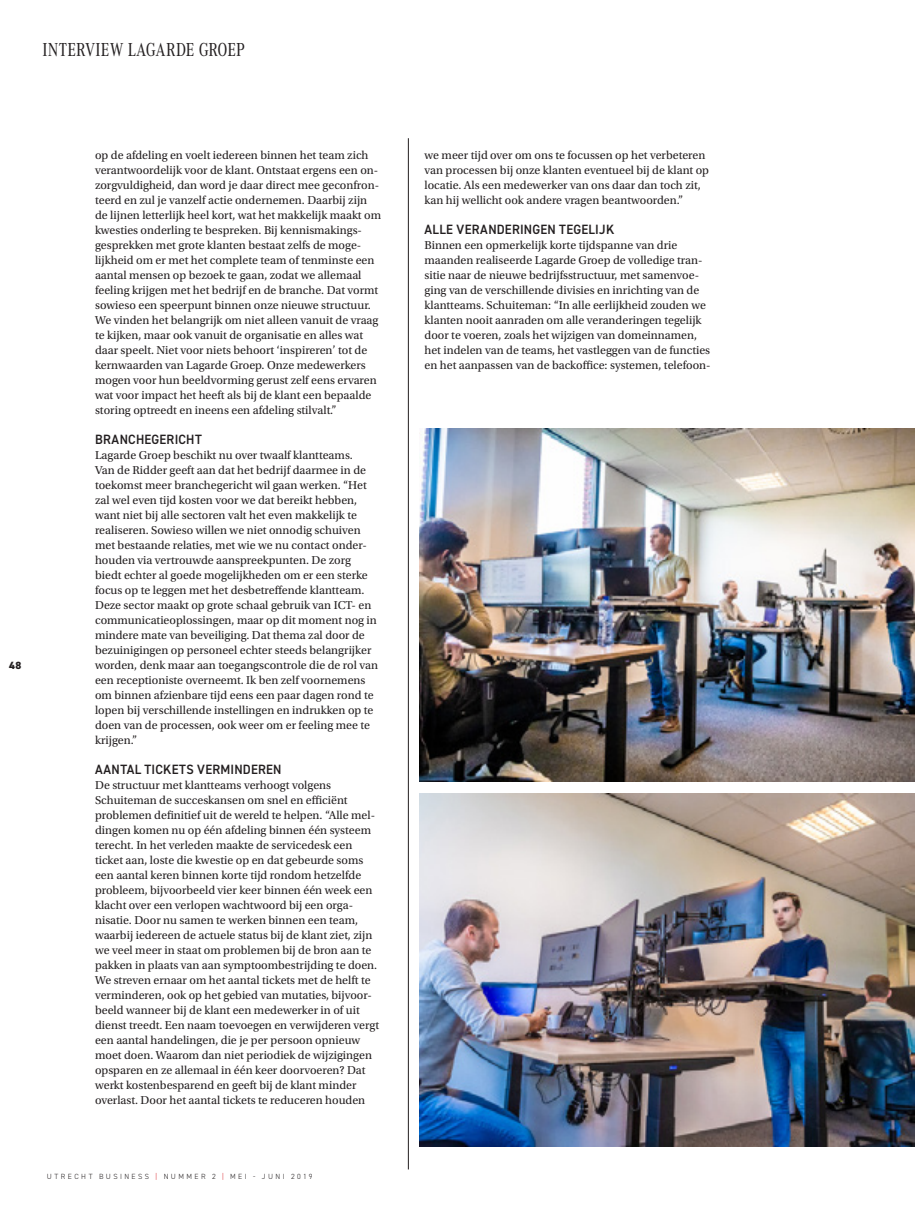
<style>
.page{position:relative;width:915px;height:1212px;background:#fff}
.page>*{position:absolute;margin:0;border:0;box-sizing:border-box;transform-origin:0 0}
.t1{font:19.5px "Corporate A Cond Pro";color:#231f20}
.tussenkop_dinn{font:600 13.5px "DIN2014";letter-spacing:.02em;color:#231f20;scale:.95 1}
.platte_tekst{font:12px/15px "Utopia Std";color:#231f20}
.t2{font:800 10.5px "DIN2014";color:#231f20}
.t3{font:300 7.5px "DIN2014";letter-spacing:.325em;color:#231f20}
.s1{color:#d81c23}
</style>
<div class="page">
<img style="left:419px;top:429px;width:495px;height:353px">
<img style="left:419px;top:793px;width:495px;height:353px">
<hr style="left:408px;top:138px;width:1px;height:1031px;background:#231f20">
<p class="t1" style="left:43px;top:36px;width:204px">INTERVIEW LAGARDE GROEP</p>
<p class="t2" style="left:9px;top:658px;width:14px">48</p>
<p class="platte_tekst" style="left:95px;top:148px;width:287px">op de afdeling en voelt iedereen binnen het team zich verantwoordelijk voor de klant. Ontstaat ergens een on&shy;zorgvuldigheid, dan word je daar direct mee geconfron&shy;teerd en zul je vanzelf actie ondernemen. Daarbij zijn de lijnen letterlijk heel kort, wat het makkelijk maakt om kwesties onderling te bespreken. Bij kennismakings&shy;gesprekken met grote klanten bestaat zelfs de moge&shy;lijkheid om er met het complete team of tenminste een aantal mensen op bezoek te gaan, zodat we allemaal feeling krijgen met het bedrijf en de branche. Dat vormt sowieso een speerpunt binnen onze nieuwe structuur.<br>We vinden het belangrijk om niet alleen vanuit de vraag te kijken, maar ook vanuit de organisatie en alles wat daar speelt. Niet voor niets behoort ‘inspireren’ tot de kernwaarden van Lagarde Groep. Onze medewerkers mogen voor hun beeldvorming gerust zelf eens ervaren wat voor impact het heeft als bij de klant een bepaalde storing optreedt en ineens een afdeling stilvalt.”</p>
<p class="tussenkop_dinn" style="left:95px;top:430px;width:114px">BRANCHEGERICHT</p>
<p class="platte_tekst" style="left:95px;top:448px;width:284px">Lagarde Groep beschikt nu over twaalf klantteams.<br>Van de Ridder geeft aan dat het bedrijf daarmee in de toekomst meer branchegericht wil gaan werken. “Het zal wel even tijd kosten voor we dat bereikt hebben, want niet bij alle sectoren valt het even makkelijk te realiseren. Sowieso willen we niet onnodig schuiven met bestaande relaties, met wie we nu contact onder&shy;houden via vertrouwde aanspreekpunten. De zorg biedt echter al goede mogelijkheden om er een sterke focus op te leggen met het desbetreffende klantteam.<br>Deze sector maakt op grote schaal gebruik van ICT- en communicatieoplossingen, maar op dit moment nog in mindere mate van beveiliging. Dat thema zal door de bezuinigingen op personeel echter steeds belangrijker worden, denk maar aan toegangscontrole die de rol van een receptioniste overneemt. Ik ben zelf voornemens om binnen afzienbare tijd eens een paar dagen rond te lopen bij verschillende instellingen en indrukken op te doen van de processen, ook weer om er feeling mee te krijgen.”</p>
<p class="tussenkop_dinn" style="left:95px;top:760px;width:198px">AANTAL TICKETS VERMINDEREN</p>
<p class="platte_tekst" style="left:95px;top:778px;width:285px">De structuur met klantteams verhoogt volgens Schuiteman de succeskansen om snel en efficiënt problemen definitief uit de wereld te helpen. “Alle mel&shy;dingen komen nu op één afdeling binnen één systeem terecht. In het verleden maakte de servicedesk een ticket aan, loste die kwestie op en dat gebeurde soms een aantal keren binnen korte tijd rondom hetzelfde probleem, bijvoorbeeld vier keer binnen één week een klacht over een verlopen wachtwoord bij een orga&shy;nisatie. Door nu samen te werken binnen een team, waarbij iedereen de actuele status bij de klant ziet, zijn we veel meer in staat om problemen bij de bron aan te pakken in plaats van aan symptoombestrijding te doen.<br>We streven ernaar om het aantal tickets met de helft te verminderen, ook op het gebied van mutaties, bijvoor&shy;beeld wanneer bij de klant een medewerker in of uit dienst treedt. Een naam toevoegen en verwijderen vergt een aantal handelingen, die je per persoon opnieuw moet doen. Waarom dan niet periodiek de wijzigingen opsparen en ze allemaal in één keer doorvoeren? Dat werkt kostenbesparend en geeft bij de klant minder overlast. Door het aantal tickets te reduceren houden</p>
<p class="t3" style="left:47px;top:1172px;width:267px">UTRECHT BUSINESS <span class="s1">|</span> NUMMER 2 <span class="s1">|</span> MEI - JUNI 2019</p>
<p class="platte_tekst" style="left:424px;top:148px;width:286px">we meer tijd over om ons te focussen op het verbeteren van processen bij onze klanten eventueel bij de klant op locatie. Als een medewerker van ons daar dan toch zit, kan hij wellicht ook andere vragen beantwoorden.”</p>
<p class="tussenkop_dinn" style="left:424px;top:220px;width:201px">ALLE VERANDERINGEN TEGELIJK</p>
<p class="platte_tekst" style="left:424px;top:238px;width:287px">Binnen een opmerkelijk korte tijdspanne van drie maanden realiseerde Lagarde Groep de volledige tran&shy;sitie naar de nieuwe bedrijfsstructuur, met samenvoe&shy;ging van de verschillende divisies en inrichting van de klantteams. Schuiteman: “In alle eerlijkheid zouden we klanten nooit aanraden om alle veranderingen tegelijk door te voeren, zoals het wijzigen van domeinnamen, het indelen van de teams, het vastleggen van de functies en het aanpassen van de backoffice: systemen, telefoon-</p>
</div>
